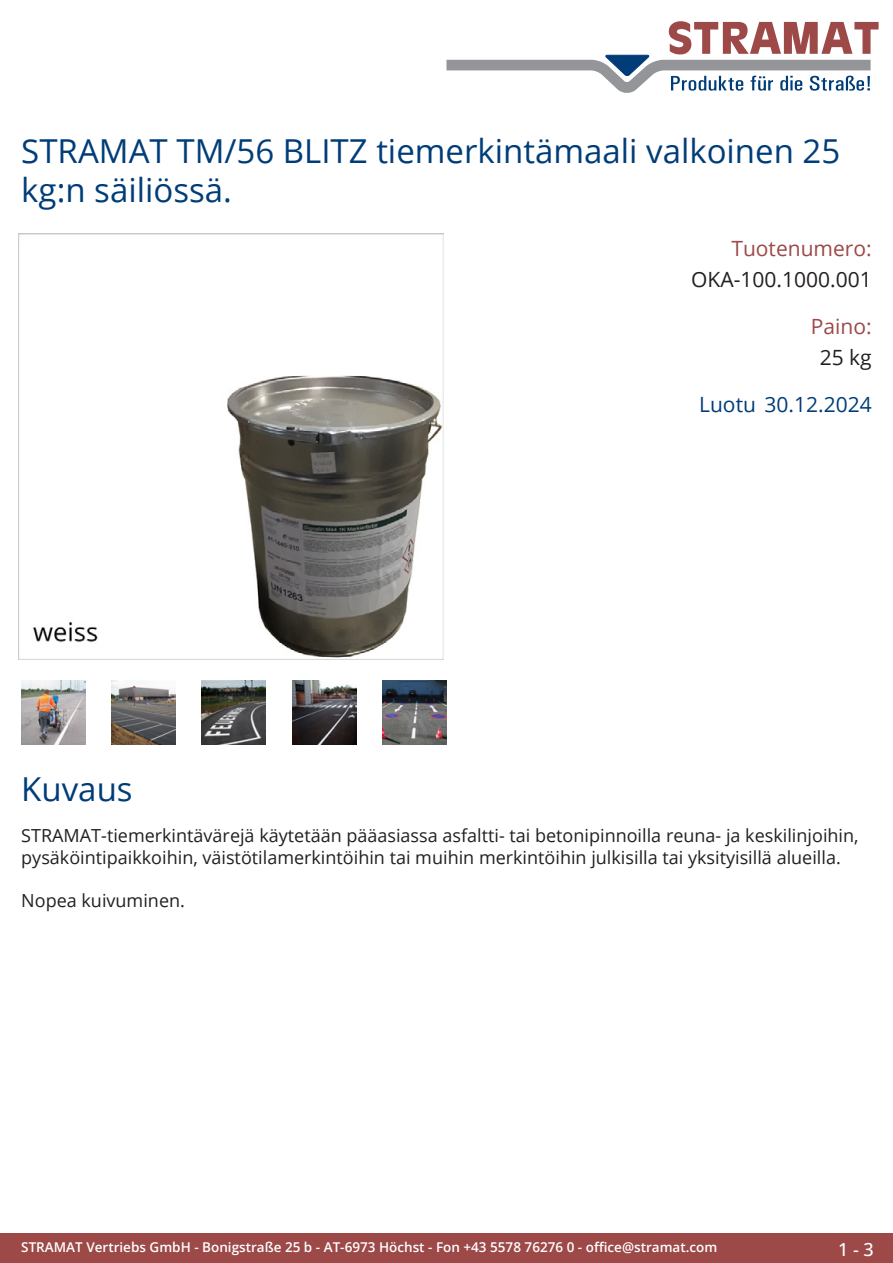
<style>
.page{position:relative;width:893px;height:1263px;background:#fff}
.page>*{position:absolute;margin:0;border:0;box-sizing:border-box;transform-origin:0 0}
.Produkttitel{font:33px/39.6px "Open Sans";color:#003d78}
.TechDaten_Inhalt{font:21px "Open Sans";color:#231f20}
.TechDaten_Überschrif{font:21px "Open Sans";color:#9c4948}
.Erstellungsdatum{font:21px "Open Sans";color:#003d78}
.Beschreibung_Text{font:18px/21.6px "Open Sans";color:#231f20}
.t1{font:500 18px "Open Sans";color:#fff}
.t2{font:600 13.5px "Open Sans";color:#fff}
</style>
<div class="page">
<div style="left:0;top:1233px;width:893px;height:30px;background:#9c4948"></div>
<svg style="left:446px;top:21px;width:433px;height:72px"></svg>
<img style="left:18px;top:234px;width:425px;height:425px">
<img style="left:21px;top:680px;width:64px;height:64px">
<img style="left:112px;top:680px;width:63px;height:64px">
<img style="left:202px;top:680px;width:64px;height:64px">
<img style="left:292px;top:680px;width:64px;height:64px">
<img style="left:383px;top:680px;width:63px;height:64px">
<p class="Produkttitel" style="left:21px;top:130px;width:821px">STRAMAT TM/56 BLITZ tiemerkintämaali valkoinen 25 kg:n säiliössä.</p>
<p class="TechDaten_Überschrif" style="left:731px;top:234px;width:142px">Tuotenumero:</p>
<p class="TechDaten_Inhalt" style="left:691px;top:265px;width:182px">OKA-100.1000.001</p>
<p class="TechDaten_Überschrif" style="left:811px;top:312px;width:62px">Paino:</p>
<p class="TechDaten_Inhalt" style="left:820px;top:343px;width:54px">25 kg</p>
<p class="Erstellungsdatum" style="left:699px;top:390px;width:174px">Luotu 30.12.2024</p>
<p class="Produkttitel" style="left:21px;top:768px;width:113px">Kuvaus</p>
<p class="Beschreibung_Text" style="left:21px;top:824px;width:839px">STRAMAT-tiemerkintävärejä käytetään pääasiassa asfaltti- tai betonipinnoilla reuna- ja keskilinjoihin, pysäköintipaikkoihin, väistötilamerkintöihin tai muihin merkintöihin julkisilla tai yksityisillä alueilla.</p>
<p class="Beschreibung_Text" style="left:21px;top:889px;width:165px">Nopea kuivuminen.</p>
<p class="t2" style="left:21px;top:1238px;width:698px">STRAMAT Vertriebs GmbH - Bonigstraße 25 b - AT-6973 Höchst - Fon +43 5578 76276 0 - office@stramat.com</p>
<p class="t1" style="left:838px;top:1237px;width:37px">1 - 3</p>
</div>
